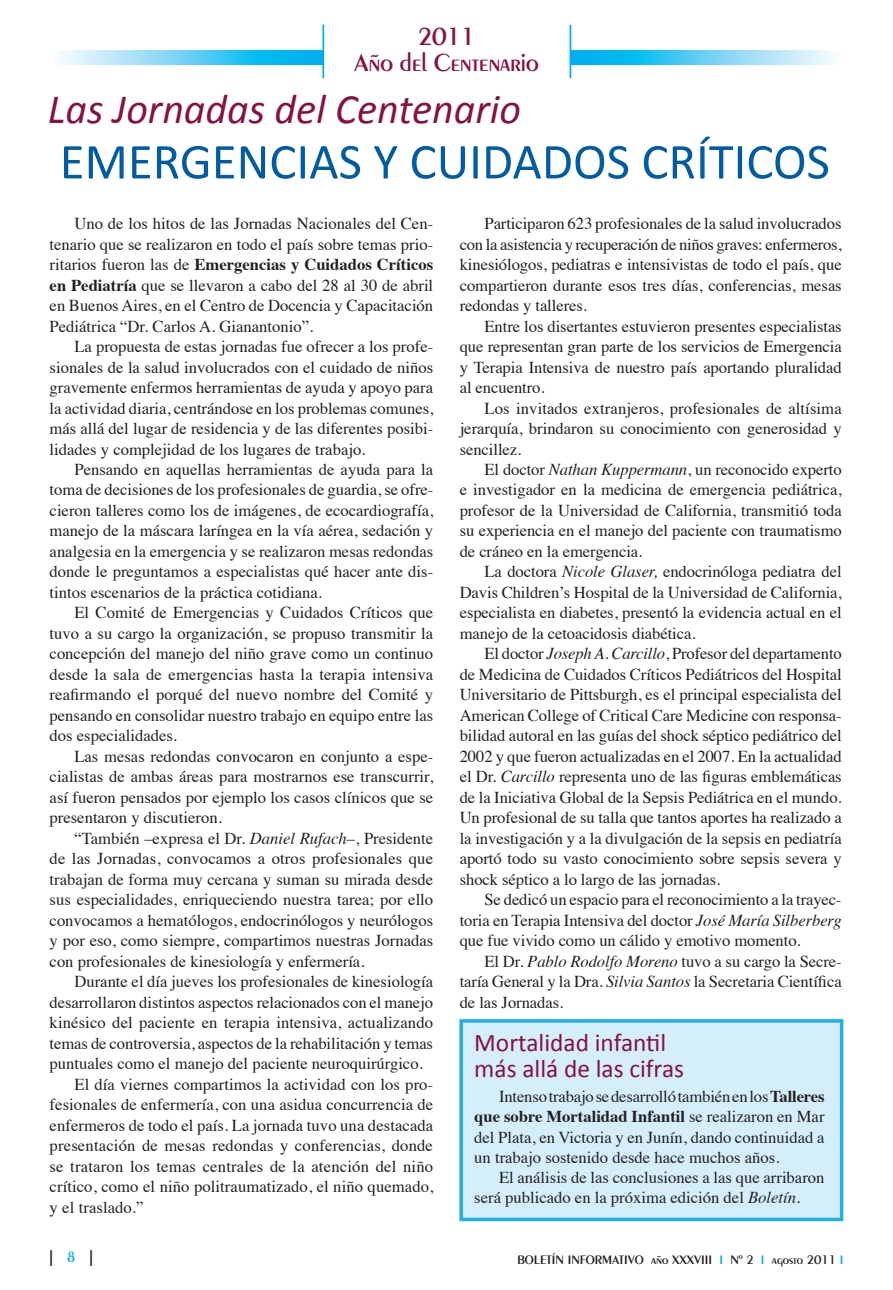
<style>
.page{position:relative;width:893px;height:1290px;background:#fff}
.page>*{position:absolute;margin:0;border:0;box-sizing:border-box;transform-origin:0 0}
.t1{font:50.75px "Calibri";color:#015ca3}
.t2{font:italic 42px "Calibri";color:#871144}
.t3{font:600 26.25px/26.2px "Peignot";letter-spacing:-.01em;color:#871144;text-align:center}
.t4{font:25.38px/26.2px "Calibri";color:#871144}
.t5{font:16.62px/20.5px "Times";color:#231f20;text-align:justify}
.t6{font:700 15.75px "Peignot";color:#231f20}
.t7{font:600 13.12px "Peignot";color:#231f20}
.s1{font-style:italic}
.s2{font-weight:700}
.s3{font-weight:600;color:#00aeef}
.s4{color:#00aeef}
</style>
<div class="page">
<hr style="left:570px;top:25px;width:1px;height:53px;background:#00aeef">
<svg style="left:60px;top:50px;width:262px;height:14px;background:#67d0f5"></svg>
<svg style="left:571px;top:50px;width:262px;height:14px;background:#66d0f5"></svg>
<hr style="left:322px;top:25px;width:2px;height:53px;background:#00aeef">
<div style="left:461px;top:1021px;width:381px;height:198px;background:#d4effb"></div>
<div style="left:459px;top:1019px;width:384px;height:202px;border:4px solid #21b0e6"></div>
<h3 class="t3" style="left:354px;top:23px;width:186px">2011<br>Año del Centenario</h3>
<h2 class="t2" style="left:48px;top:83px;width:475px">Las Jornadas del Centenario</h2>
<h1 class="t1" style="left:60px;top:130px;width:772px">EMERGENCIAS Y CUIDADOS CRÍTICOS</h1>
<p class="t5" style="left:460px;top:212px;width:384px;text-indent:25px">Participaron 623 profesionales de la salud involucrados con la asistencia y recuperación de niños graves: enfermeros, kinesiólogos, pediatras e intensivistas de todo el país, que compartieron durante esos tres días, conferencias, mesas redondas y talleres.</p>
<p class="t5" style="left:460px;top:314px;width:384px;text-indent:25px">Entre los disertantes estuvieron presentes especialistas que representan gran parte de los servicios de Emergencia y Terapia Intensiva de nuestro país aportando pluralidad al encuentro.</p>
<p class="t5" style="left:460px;top:396px;width:384px;text-indent:25px">Los invitados extranjeros, profesionales de altísima jerarquía, brindaron su conocimiento con generosidad y sencillez.</p>
<p class="t5" style="left:460px;top:458px;width:384px;text-indent:25px">El doctor <span class="s1">Nathan Kuppermann</span>, un reconocido experto e investigador en la medicina de emergencia pediátrica, profesor de la Universidad de California, transmitió toda su experiencia en el manejo del paciente con traumatismo de cráneo en la emergencia.</p>
<p class="t5" style="left:460px;top:560px;width:384px;text-indent:25px">La doctora <span class="s1">Nicole Glaser,</span> endocrinóloga pediatra del Davis Children’s Hospital de la Universidad de California, especialista en diabetes, presentó la evidencia actual en el manejo de la cetoacidosis diabética.</p>
<p class="t5" style="left:460px;top:642px;width:384px;text-indent:25px">El doctor <span class="s1">Joseph A. Carcillo</span>, Profesor del departamento de Medicina de Cuidados Críticos Pediátricos del Hospital Universitario de Pittsburgh, es el principal especialista del American College of Critical Care Medicine con responsa&shy;bilidad autoral en las guías del shock séptico pediátrico del 2002 y que fueron actualizadas en el 2007. En la actualidad el Dr. <span class="s1">Carcillo</span> representa uno de las figuras emblemáticas de la Iniciativa Global de la Sepsis Pediátrica en el mundo.<br>Un profesional de su talla que tantos aportes ha realizado a la investigación y a la divulgación de la sepsis en pediatría aportó todo su vasto conocimiento sobre sepsis severa y shock séptico a lo largo de las jornadas.</p>
<p class="t5" style="left:460px;top:888px;width:383px;text-indent:25px">Se dedicó un espacio para el reconocimiento a la trayec&shy;toria en Terapia Intensiva del doctor <span class="s1">José María Silberberg </span>que fue vivido como un cálido y emotivo momento.</p>
<p class="t5" style="left:460px;top:949px;width:383px;text-indent:25px">El Dr. <span class="s1">Pablo Rodolfo Moreno</span> tuvo a su cargo la Secre&shy;taría General y la Dra. <span class="s1">Silvia Santos</span> la Secretaria Científica de las Jornadas.</p>
<h3 class="t4" style="left:474px;top:1028px;width:211px">Mortalidad infantil más allá de las cifras</h3>
<p class="t5" style="left:474px;top:1085px;width:352px;text-indent:25px">Intenso trabajo se desarrolló también en los <span class="s2">Talleres que sobre Mortalidad Infantil</span> se realizaron en Mar del Plata, en Victoria y en Junín, dando continuidad a un trabajo sostenido desde hace muchos años.</p>
<p class="t5" style="left:474px;top:1166px;width:352px;text-indent:25px">El análisis de las conclusiones a las que arribaron será publicado en la próxima edición del <span class="s1">Boletín</span>.</p>
<p class="t5" style="left:50px;top:212px;width:385px;text-indent:25px">Uno de los hitos de las Jornadas Nacionales del Cen&shy;tenario que se realizaron en todo el país sobre temas prio&shy;ritarios fueron las de <span class="s2">Emergencias y Cuidados Críticos en Pediatría</span> que se llevaron a cabo del 28 al 30 de abril en Buenos Aires, en el Centro de Docencia y Capacitación Pediátrica “Dr. Carlos A. Gianantonio”.</p>
<p class="t5" style="left:50px;top:335px;width:385px;text-indent:25px">La propuesta de estas jornadas fue ofrecer a los profe&shy;sionales de la salud involucrados con el cuidado de niños gravemente enfermos herramientas de ayuda y apoyo para la actividad diaria, centrándose en los problemas comunes, más allá del lugar de residencia y de las diferentes posibi&shy;lidades y complejidad de los lugares de trabajo.</p>
<p class="t5" style="left:50px;top:458px;width:385px;text-indent:25px">Pensando en aquellas herramientas de ayuda para la toma de decisiones de los profesionales de guardia, se ofre&shy;cieron talleres como los de imágenes, de ecocardiografía, manejo de la máscara laríngea en la vía aérea, sedación y analgesia en la emergencia y se realizaron mesas redondas donde le preguntamos a especialistas qué hacer ante dis&shy;tintos escenarios de la práctica cotidiana.</p>
<p class="t5" style="left:50px;top:601px;width:385px;text-indent:25px">El Comité de Emergencias y Cuidados Críticos que tuvo a su cargo la organización, se propuso transmitir la concepción del manejo del niño grave como un continuo desde la sala de emergencias hasta la terapia intensiva reafirmando el porqué del nuevo nombre del Comité y pensando en consolidar nuestro trabajo en equipo entre las dos especialidades.</p>
<p class="t5" style="left:50px;top:744px;width:385px;text-indent:25px">Las mesas redondas convocaron en conjunto a espe&shy;cialistas de ambas áreas para mostrarnos ese transcurrir, así fueron pensados por ejemplo los casos clínicos que se presentaron y discutieron.</p>
<p class="t5" style="left:50px;top:826px;width:385px;text-indent:25px">“También –expresa el Dr. <span class="s1">Daniel Rufach–</span>, Presidente de las Jornadas, convocamos a otros profesionales que trabajan de forma muy cercana y suman su mirada desde sus especialidades, enriqueciendo nuestra tarea; por ello convocamos a hematólogos, endocrinólogos y neurólogos y por eso, como siempre, compartimos nuestras Jornadas con profesionales de kinesiología y enfermería.</p>
<p class="t5" style="left:74px;top:970px;width:360px">Durante el día jueves los profesionales de kinesiología</p>
<p class="t5" style="left:50px;top:990px;width:385px">desarrollaron distintos aspectos relacionados con el manejo</p>
<p class="t5" style="left:50px;top:1011px;width:385px">kinésico del paciente en terapia intensiva, actualizando</p>
<p class="t5" style="left:50px;top:1031px;width:385px">temas de controversia, aspectos de la rehabilitación y temas</p>
<p class="t5" style="left:50px;top:1052px;width:375px">puntuales como el manejo del paciente neuroquirúrgico.</p>
<p class="t5" style="left:74px;top:1072px;width:360px">El día viernes compartimos la actividad con los pro-</p>
<p class="t5" style="left:50px;top:1093px;width:385px">fesionales de enfermería, con una asidua concurrencia de</p>
<p class="t5" style="left:50px;top:1113px;width:385px">enfermeros de todo el país. La jornada tuvo una destacada</p>
<p class="t5" style="left:50px;top:1134px;width:385px">presentación de mesas redondas y conferencias, donde</p>
<p class="t5" style="left:50px;top:1154px;width:385px">se trataron los temas centrales de la atención del niño</p>
<p class="t5" style="left:50px;top:1175px;width:385px">crítico, como el niño politraumatizado, el niño quemado,</p>
<p class="t5" style="left:50px;top:1195px;width:95px">y el traslado.”</p>
<p class="t6" style="left:50px;top:1248px;width:45px">| <span class="s3">8</span> |</p>
<p class="t7" style="left:517px;top:1251px;width:327px">BOLETÍN INFORMATIVO año XXXVIII <span class="s4">I</span> Nº 2 <span class="s4">I</span> agosto 2011 <span class="s4">I</span></p>
</div>
